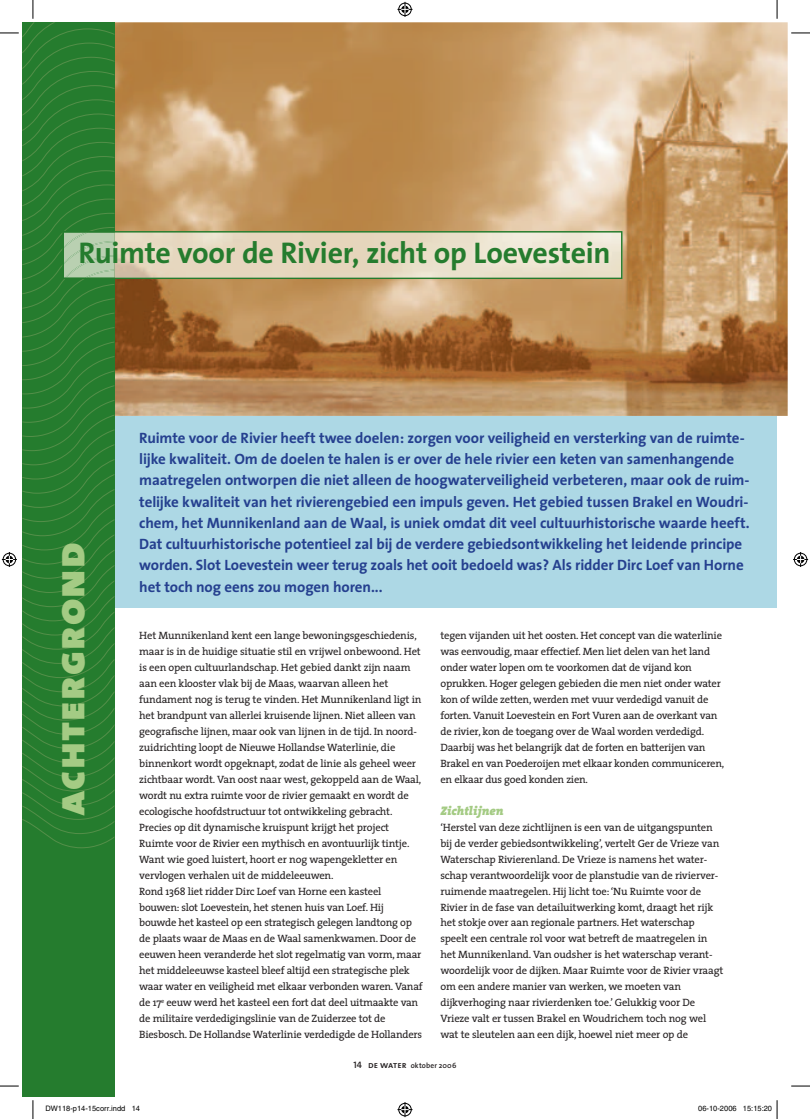
<style>
.page{position:relative;width:810px;height:1119px;background:#fff}
.page>*{position:absolute;margin:0;border:0;box-sizing:border-box;transform-origin:0 0}
.t1{font:42.5px "The Mix Black Caps";letter-spacing:.03em;color:#a4cb84}
.t2{font:700 30px "The Sans";letter-spacing:-.01em;color:#257c2e}
.t3{font:700 15px/21.2px "The Sans";letter-spacing:-.005em;color:#25408f}
.t4{font:italic 900 12.5px "The Serif";letter-spacing:-.02em;color:#a4cb84}
.t5{font:10.62px/16px "The Serif";letter-spacing:-.02em;color:#231f20}
.t6{font:7.5px "Helvetica";color:#000}
.t7{font:600 7.5px "The Sans";letter-spacing:.02em;color:#231f20}
.s1{font-family:"The Sans Semi Bold Caps";font-weight:400;font-size:9.38px}
</style>
<div class="page">
<div style="left:107px;top:416px;width:670px;height:191px;background:#add8e5"></div>
<img style="left:114px;top:22px;width:674px;height:394px">
<div style="left:22px;top:22px;width:92px;height:1074px;background:#257c2e"></div>
<img style="left:114px;top:233px;width:506px;height:44px">
<div style="left:63px;top:231px;width:559px;height:48px;border:1px solid #257c2e"></div>
<svg style="left:791px;top:32px;width:19px;height:2px"></svg>
<svg style="left:0;top:1085px;width:19px;height:1px"></svg>
<svg style="left:791px;top:1085px;width:19px;height:1px"></svg>
<svg style="left:32px;top:1100px;width:2px;height:18px"></svg>
<svg style="left:776px;top:0;width:2px;height:19px"></svg>
<svg style="left:397px;top:2px;width:15px;height:15px"></svg>
<svg style="left:397px;top:1102px;width:15px;height:14px"></svg>
<svg style="left:0;top:0;width:114px;height:848px"></svg>
<svg style="left:793px;top:552px;width:15px;height:15px"></svg>
<svg style="left:776px;top:1100px;width:2px;height:18px"></svg>
<h2 class="t2" style="left:79px;top:228px;width:533px">Ruimte voor de Rivier, zicht op Loevestein</h2>
<h1 class="t1" style="left:34px;top:816px;width:275px;rotate:-90deg">achtergrond</h1>
<p class="t3" style="left:139px;top:426px;width:612px">Ruimte voor de Rivier heeft twee doelen: zorgen voor veiligheid en versterking van de ruimte&shy;lijke kwaliteit. Om de doelen te halen is er over de hele rivier een keten van samenhangende maatregelen ontworpen die niet alleen de hoogwaterveiligheid verbeteren, maar ook de ruim&shy;telijke kwaliteit van het rivierengebied een impuls geven. Het gebied tussen Brakel en Woudri&shy;chem, het Munnikenland aan de Waal, is uniek omdat dit veel cultuurhistorische waarde heeft.<br>Dat cultuurhistorische potentieel zal bij de verdere gebiedsontwikkeling het leidende principe worden. Slot Loevestein weer terug zoals het ooit bedoeld was? Als ridder Dirc Loef van Horne het toch nog eens zou mogen horen...</p>
<p class="t5" style="left:139px;top:627px;width:285px">Het Munnikenland kent een lange bewoningsgeschiedenis, maar is in de huidige situatie stil en vrijwel onbewoond. Het is een open cultuurlandschap. Het gebied dankt zijn naam aan een klooster vlak bij de Maas, waarvan alleen het fundament nog is terug te vinden. Het Munnikenland ligt in het brandpunt van allerlei kruisende lijnen. Niet alleen van geografische lijnen, maar ook van lijnen in de tijd. In noord&shy;zuidrichting loopt de Nieuwe Hollandse Waterlinie, die binnenkort wordt opgeknapt, zodat de linie als geheel weer zichtbaar wordt. Van oost naar west, gekoppeld aan de Waal, wordt nu extra ruimte voor de rivier gemaakt en wordt de ecologische hoofdstructuur tot ontwikkeling gebracht.<br>Precies op dit dynamische kruispunt krijgt het project Ruimte voor de Rivier een mythisch en avontuurlijk tintje.<br>Want wie goed luistert, hoort er nog wapengekletter en vervlogen verhalen uit de middeleeuwen.<br>Rond 1368 liet ridder Dirc Loef van Horne een kasteel bouwen: slot Loevestein, het stenen huis van Loef. Hij bouwde het kasteel op een strategisch gelegen landtong op de plaats waar de Maas en de Waal samenkwamen. Door de eeuwen heen veranderde het slot regelmatig van vorm, maar het middeleeuwse kasteel bleef altijd een strategische plek waar water en veiligheid met elkaar verbonden waren. Vanaf de 17<sup>e</sup> eeuw werd het kasteel een fort dat deel uitmaakte van de militaire verdedigingslinie van de Zuiderzee tot de Biesbosch. De Hollandse Waterlinie verdedigde de Hollanders</p>
<p class="t5" style="left:440px;top:627px;width:285px">tegen vijanden uit het oosten. Het concept van die waterlinie was eenvoudig, maar effectief. Men liet delen van het land onder water lopen om te voorkomen dat de vijand kon oprukken. Hoger gelegen gebieden die men niet onder water kon of wilde zetten, werden met vuur verdedigd vanuit de forten. Vanuit Loevestein en Fort Vuren aan de overkant van de rivier, kon de toegang over de Waal worden verdedigd.<br>Daarbij was het belangrijk dat de forten en batterijen van Brakel en van Poederoijen met elkaar konden communiceren, en elkaar dus goed konden zien.</p>
<p class="t4" style="left:440px;top:799px;width:65px">Zichtlijnen</p>
<p class="t5" style="left:440px;top:818px;width:284px">‘Herstel van deze zichtlijnen is een van de uitgangspunten bij de verder gebiedsontwikkeling’, vertelt Ger de Vrieze van Waterschap Rivierenland. De Vrieze is namens het water&shy;schap verantwoordelijk voor de planstudie van de rivierver&shy;ruimende maatregelen. Hij licht toe: ‘Nu Ruimte voor de Rivier in de fase van detailuitwerking komt, draagt het rijk het stokje over aan regionale partners. Het waterschap speelt een centrale rol voor wat betreft de maatregelen in het Munnikenland. Van oudsher is het waterschap verant&shy;woordelijk voor de dijken. Maar Ruimte voor de Rivier vraagt om een andere manier van werken, we moeten van dijkverhoging naar rivierdenken toe.’ Gelukkig voor De Vrieze valt er tussen Brakel en Woudrichem toch nog wel wat te sleutelen aan een dijk, hoewel niet meer op de</p>
<p class="t7" style="left:354px;top:1058px;width:104px"><span class="s1">14 de water</span> oktober 2006</p>
<p class="t6" style="left:45px;top:1104px;width:96px">DW118-p14-15corr.indd 14</p>
<p class="t6" style="left:698px;top:1104px;width:75px">06-10-2006 15:15:20</p>
</div>
